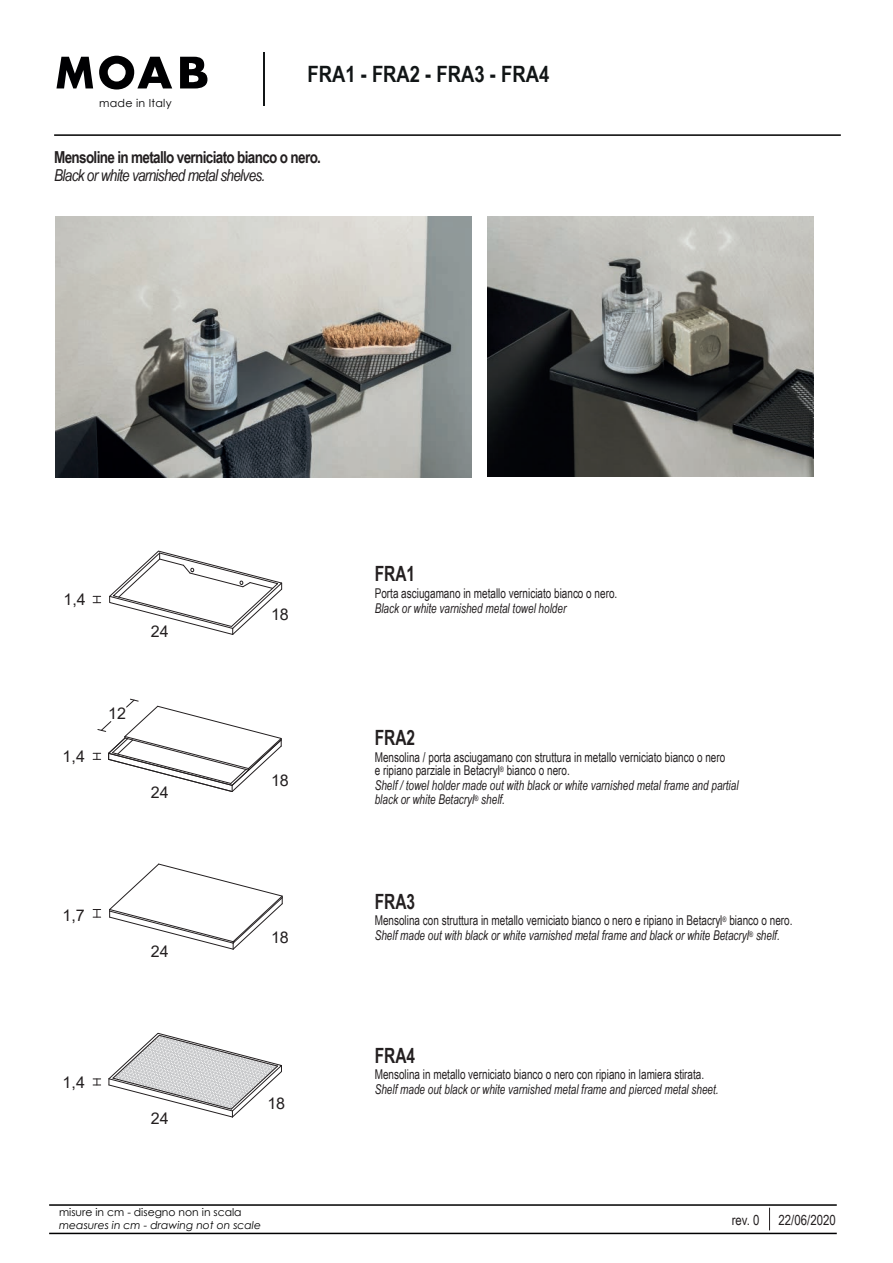
<style>
.page{position:relative;width:893px;height:1263px;background:#fff}
.page>*{position:absolute;margin:0;border:0;box-sizing:border-box;transform-origin:0 0}
.t1{font:700 22.5px "Arial Narrow";color:#111516}
.t2{font:700 21px "Arial Narrow";color:#231f20;scale:.9 1}
.t3{font:700 16.5px/18px "Arial Narrow";letter-spacing:-.04em;color:#231f20}
.t4{font:16.05px "Arial";color:#231f20}
.t5{font:13.95px "Arial Narrow";color:#231f20}
.t6{font:13.5px/15px "Arial Narrow";color:#231f20;scale:.9 1}
.t7{font:italic 13.5px/13.5px "Arial Narrow";color:#231f20;scale:.9 1}
.t8{font:11.1px "Century Gothic";letter-spacing:.02em;color:#000002}
.t9{font:italic 10.8px/12.9px "Century Gothic";color:#000001}
.s1{font-weight:400;font-style:italic}
.s2{font-weight:400;font-style:italic;color:#fff}
.s3{font-style:italic}
.s4{font-style:normal}
</style>
<div class="page">
<hr style="left:54px;top:134px;width:787px;height:2px;background:#000001">
<hr style="left:49px;top:1204px;width:788px;height:2px;background:#000001">
<hr style="left:49px;top:1233px;width:788px;height:1px;background:#000001">
<svg style="left:769px;top:1208px;width:1px;height:22px"></svg>
<svg style="left:108px;top:1033px;width:174px;height:85px"></svg>
<svg style="left:109px;top:551px;width:173px;height:84px"></svg>
<svg style="left:93px;top:596px;width:8px;height:7px"></svg>
<svg style="left:93px;top:1079px;width:8px;height:7px"></svg>
<svg style="left:109px;top:863px;width:174px;height:87px"></svg>
<svg style="left:93px;top:909px;width:8px;height:9px"></svg>
<svg style="left:93px;top:699px;width:189px;height:93px"></svg>
<img style="left:55px;top:216px;width:416px;height:262px">
<img style="left:487px;top:216px;width:327px;height:260px">
<svg style="left:56px;top:57px;width:37px;height:31px"></svg>
<svg style="left:99px;top:56px;width:73px;height:34px"></svg>
<svg style="left:180px;top:57px;width:27px;height:31px"></svg>
<hr style="left:263px;top:52px;width:2px;height:54px;background:#111516">
<p class="t8" style="left:99px;top:95px;width:74px">made in Italy</p>
<p class="t1" style="left:307px;top:57px;width:243px">FRA1 - FRA2 - FRA3 - FRA4</p>
<p class="t3" style="left:54px;top:148px;width:268px">Mensoline in metallo verniciato bianco o nero.<br><span class="s1">Black or white varnished metal shelves.</span><span class="s2">s</span></p>
<p class="t4" style="left:63px;top:588px;width:24px">1,4</p>
<p class="t4" style="left:151px;top:621px;width:19px">24</p>
<p class="t4" style="left:63px;top:745px;width:24px">1,4</p>
<p class="t4" style="left:108px;top:703px;width:19px">12</p>
<p class="t4" style="left:151px;top:781px;width:19px">24</p>
<p class="t4" style="left:63px;top:904px;width:24px">1,7</p>
<p class="t4" style="left:151px;top:940px;width:19px">24</p>
<p class="t4" style="left:63px;top:1071px;width:24px">1,4</p>
<p class="t4" style="left:151px;top:1107px;width:19px">24</p>
<p class="t4" style="left:271px;top:603px;width:19px">18</p>
<p class="t4" style="left:271px;top:769px;width:19px">18</p>
<p class="t4" style="left:271px;top:926px;width:19px">18</p>
<p class="t4" style="left:267px;top:1092px;width:19px">18</p>
<p class="t2" style="left:375px;top:558px;width:46px">FRA1</p>
<p class="t6" style="left:375px;top:585px;width:271px">Porta asciugamano in metallo verniciato bianco o nero.<br><span class="s3">Black or white varnished metal towel holder</span></p>
<p class="t2" style="left:375px;top:722px;width:46px">FRA2</p>
<p class="t6" style="left:375px;top:750px;width:391px;line-height:13.5px">Mensolina / porta asciugamano con struttura in metallo verniciato bianco o nero e ripiano parziale in Betacryl<sup>®</sup> bianco o nero.</p>
<p class="t7" style="left:375px;top:778px;width:406px">Shelf / towel holder made out with black or white varnished metal frame and partial black or white Betacryl<sup>®</sup> shelf.</p>
<p class="t2" style="left:375px;top:886px;width:46px">FRA3</p>
<p class="t6" style="left:375px;top:913px;width:466px">Mensolina con struttura in metallo verniciato bianco o nero e ripiano in Betacryl<sup>®</sup> bianco o nero.<br><span class="s3">Shelf made out with black or white varnished metal frame and black or white Betacryl</span><sup>®</sup> <span class="s3">shelf.</span></p>
<p class="t2" style="left:375px;top:1039px;width:46px">FRA4</p>
<p class="t6" style="left:375px;top:1067px;width:384px">Mensolina in metallo verniciato bianco o nero con ripiano in lamiera stirata.<br><span class="s3">Shelf made out black or white varnished metal frame and pierced metal sheet.</span></p>
<p class="t9" style="left:59px;top:1206px;width:203px"><span class="s4">misure in cm - disegno non in scala </span>measures in cm - drawing not on scale</p>
<p class="t5" style="left:732px;top:1210px;width:29px">rev. 0</p>
<p class="t5" style="left:779px;top:1210px;width:59px">22/06/2020</p>
</div>
